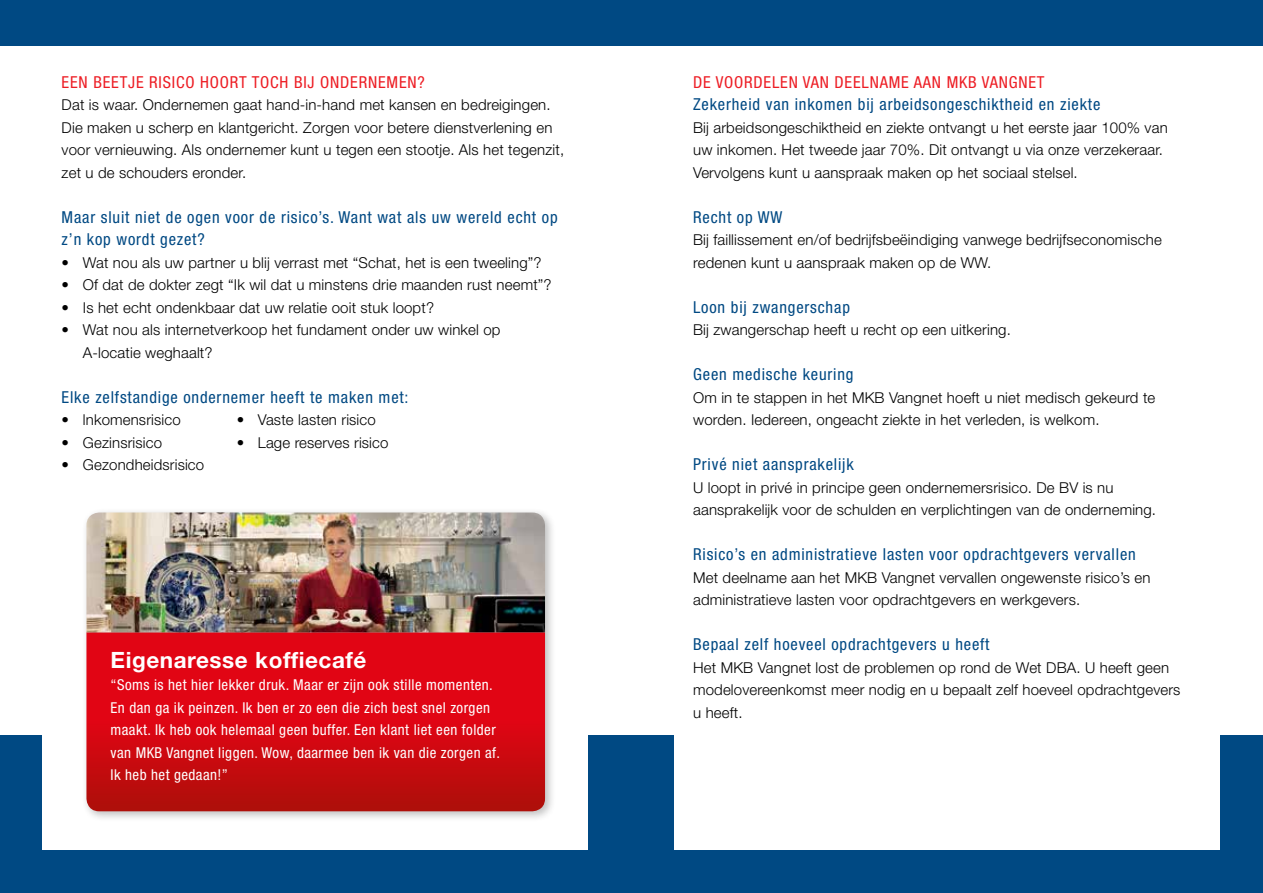
<style>
.page{position:relative;width:1263px;height:893px;background:#fff}
.page>*{position:absolute;margin:0;border:0;box-sizing:border-box;transform-origin:0 0}
.t1{font:700 22.5px "Helvetica Neue";letter-spacing:.025em;color:#fff}
.t2{font:condensed 16.5px/22.5px "Helvetica Neue";letter-spacing:.05em;color:#004983}
.t3{font:condensed 16.5px "Helvetica Neue";letter-spacing:.05em;color:#ed1d24}
.t4{font:300 15px/22.5px "Helvetica Neue";letter-spacing:.01em;color:#000}
.t5{font:condensed 15px/22.5px "Helvetica Neue";letter-spacing:.03em;color:#fff}
</style>
<div class="page">
<div style="left:0;top:0;width:631px;height:46px;background:#004983"></div>
<div style="left:631px;top:0;width:632px;height:46px;background:#004983"></div>
<div style="left:631px;top:735px;width:632px;height:158px;background:#004983"></div>
<div style="left:0;top:735px;width:631px;height:158px;background:#004983"></div>
<div style="left:43px;top:721px;width:544px;height:129px;background:#fff"></div>
<div style="left:674px;top:721px;width:545px;height:129px;background:#fff"></div>
<div style="left:81px;top:507px;width:475px;height:316px;background:#000;opacity:.25"></div>
<svg style="left:86px;top:632px;width:459px;height:179px;background:#d30812"></svg>
<img style="left:86px;top:512px;width:459px;height:120px">
<p class="t3" style="left:62px;top:72px;width:365px">EEN BEETJE RISICO HOORT TOCH BIJ ONDERNEMEN?</p>
<p class="t4" style="left:62px;top:93px;width:504px">Dat is waar. Ondernemen gaat hand-in-hand met kansen en bedreigingen.<br>Die maken u scherp en klantgericht. Zorgen voor betere dienstverlening en voor vernieuwing. Als ondernemer kunt u tegen een stootje. Als het tegenzit, zet u de schouders eronder.</p>
<p class="t2" style="left:62px;top:205px;width:497px">Maar sluit niet de ogen voor de risico’s. Want wat als uw wereld echt op z’n kop wordt gezet?</p>
<p class="t4" style="left:62px;top:251px;width:481px">• Wat nou als uw partner u blij verrast met “Schat, het is een tweeling”?</p>
<p class="t4" style="left:62px;top:273px;width:491px">• Of dat de dokter zegt “Ik wil dat u minstens drie maanden rust neemt”?</p>
<p class="t4" style="left:62px;top:296px;width:374px">• Is het echt ondenkbaar dat uw relatie ooit stuk loopt?</p>
<p class="t4" style="left:83px;top:318px;width:419px;text-indent:-21px">• Wat nou als internetverkoop het fundament onder uw winkel op<br>A-locatie weghaalt?</p>
<p class="t2" style="left:62px;top:385px;width:348px">Elke zelfstandige ondernemer heeft te maken met:</p>
<p class="t4" style="left:62px;top:408px;width:121px">• lnkomensrisico</p>
<p class="t4" style="left:62px;top:431px;width:102px">• Gezinsrisico</p>
<p class="t4" style="left:62px;top:453px;width:144px">• Gezondheidsrisico</p>
<p class="t4" style="left:237px;top:408px;width:141px">• Vaste lasten risico</p>
<p class="t4" style="left:237px;top:431px;width:153px">• Lage reserves risico</p>
<h1 class="t1" style="left:111px;top:646px;width:257px">Eigenaresse koffiecafé</h1>
<p class="t5" style="left:111px;top:673px;width:391px">“Soms is het hier lekker druk. Maar er zijn ook stille momenten.<br>En dan ga ik peinzen. Ik ben er zo een die zich best snel zorgen maakt. Ik heb ook helemaal geen buffer. Een klant liet een folder van MKB Vangnet liggen. Wow, daarmee ben ik van die zorgen af.<br>Ik heb het gedaan!”</p>
<p class="t3" style="left:693px;top:72px;width:353px">DE VOORDELEN VAN DEELNAME AAN MKB VANGNET</p>
<p class="t2" style="left:693px;top:93px;width:409px">Zekerheid van inkomen bij arbeidsongeschiktheid en ziekte</p>
<p class="t4" style="left:693px;top:116px;width:476px">Bij arbeidsongeschiktheid en ziekte ontvangt u het eerste jaar 100% van uw inkomen. Het tweede jaar 70%. Dit ontvangt u via onze verzekeraar.<br>Vervolgens kunt u aanspraak maken op het sociaal stelsel.</p>
<p class="t2" style="left:693px;top:205px;width:91px">Recht op WW</p>
<p class="t4" style="left:693px;top:228px;width:470px">Bij faillissement en/of bedrijfsbeëindiging vanwege bedrijfseconomische redenen kunt u aanspraak maken op de WW.</p>
<p class="t2" style="left:693px;top:295px;width:158px">Loon bij zwangerschap</p>
<p class="t4" style="left:693px;top:318px;width:319px">Bij zwangerschap heeft u recht op een uitkering.</p>
<p class="t2" style="left:693px;top:363px;width:162px">Geen medische keuring</p>
<p class="t4" style="left:693px;top:386px;width:464px">Om in te stappen in het MKB Vangnet hoeft u niet medisch gekeurd te worden. Iedereen, ongeacht ziekte in het verleden, is welkom.</p>
<p class="t2" style="left:693px;top:453px;width:162px">Privé niet aansprakelijk</p>
<p class="t4" style="left:693px;top:476px;width:464px">U loopt in privé in principe geen ondernemersrisico. De BV is nu aansprakelijk voor de schulden en verplichtingen van de onderneming.</p>
<p class="t2" style="left:693px;top:543px;width:444px">Risico’s en administratieve lasten voor opdrachtgevers vervallen</p>
<p class="t4" style="left:693px;top:566px;width:459px">Met deelname aan het MKB Vangnet vervallen ongewenste risico’s en administratieve lasten voor opdrachtgevers en werkgevers.</p>
<p class="t2" style="left:693px;top:633px;width:298px">Bepaal zelf hoeveel opdrachtgevers u heeft</p>
<p class="t4" style="left:693px;top:656px;width:489px">Het MKB Vangnet lost de problemen op rond de Wet DBA. U heeft geen modelovereenkomst meer nodig en u bepaalt zelf hoeveel opdrachtgevers u heeft.</p>
</div>
